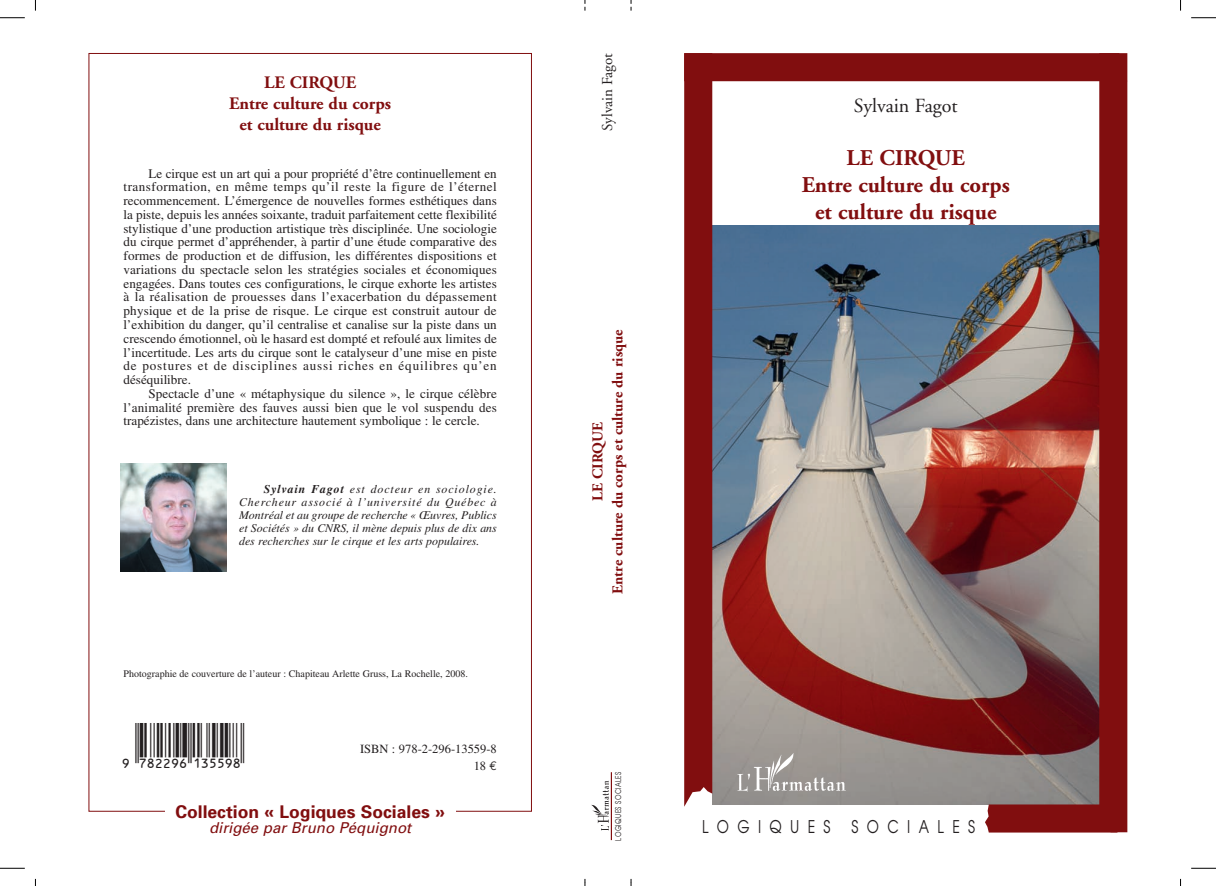
<style>
.page{position:relative;width:1216px;height:886px;background:#fff}
.page>*{position:absolute;margin:0;border:0;box-sizing:border-box;transform-origin:0 0}
.t1{font:45px "Upc Half";color:#231f20}
.t2{font:700 22.5px/27px "Adobe Garamond";color:#810e0f;text-align:center}
.t3{font:20px "Adobe Garamond";color:#231f20}
.t4{font:700 17.5px/21px "Adobe Garamond";color:#810e0f;text-align:center}
.t5{font:700 17.5px "Univers";color:#810e0f}
.t6{font:17.5px "Avant Garde";letter-spacing:.6em;color:#231f20;scale:.8 1}
.t7{font:700 15px/20px "Adobe Garamond";letter-spacing:-.005em;color:#810e0f;text-align:center}
.t8{font:italic 15px "Univers";color:#810e0f}
.t9{font:15px "Adobe Garamond";color:#231f20}
.t10{font:13.12px/13.8px "Times";color:#231f20;text-align:justify}
.t11{font:12.5px "Times";color:#231f20}
.t12{font:italic 11.88px/13.1px "Times";color:#231f20;text-align:justify}
.t13{font:10px "Times";color:#231f20}
.t14{font:7.88px "Avant Garde";letter-spacing:.055em;color:#231f20;scale:.8 1}
.s1{font-weight:700}
.s2{font-family:"Euro Mono"}
</style>
<div class="page">
<svg style="left:591px;top:780px;width:18px;height:51px"></svg>
<hr style="left:610px;top:772px;width:2px;height:68px;background:#810e0f">
<svg style="left:0;top:18px;width:25px;height:1px"></svg>
<svg style="left:1191px;top:18px;width:24px;height:1px"></svg>
<svg style="left:1191px;top:868px;width:24px;height:1px"></svg>
<svg style="left:0;top:868px;width:25px;height:1px"></svg>
<svg style="left:684px;top:53px;width:443px;height:779px"></svg>
<img style="left:120px;top:463px;width:106px;height:108px">
<h3 class="t4" style="left:229px;top:74px;width:163px">LE CIRQUE<br>Entre culture du corps et culture du risque</h3>
<p class="t10" style="left:123px;top:168px;width:375px;text-indent:25px">Le cirque est un art qui a pour propriété d’être continuellement en transformation, en même temps qu’il reste la figure de l’éternel recommencement. L’émergence de nouvelles formes esthétiques dans la piste, depuis les années soixante, traduit parfaitement cette flexibilité stylistique d’une production artistique très disciplinée. Une sociologie du cirque permet d’appréhender, à partir d’une étude comparative des formes de production et de diffusion, les différentes dispositions et variations du spectacle selon les stratégies sociales et économiques engagées. Dans toutes ces configurations, le cirque exhorte les artistes à la réalisation de prouesses dans l’exacerbation du dépassement physique et de la prise de risque. Le cirque est construit autour de l’exhibition du danger, qu’il centralise et canalise sur la piste dans un crescendo émotionnel, où le hasard est dompté et refoulé aux limites de l’incertitude. Les arts du cirque sont le catalyseur d’une mise en piste de postures et de disciplines aussi riches en équilibres qu’en déséquilibre.</p>
<p class="t10" style="left:123px;top:388px;width:375px;text-indent:25px">Spectacle d’une « métaphysique du silence », le cirque célèbre l’animalité première des fauves aussi bien que le vol suspendu des trapézistes, dans une architecture hautement symbolique : le cercle.</p>
<p class="t12" style="left:239px;top:483px;width:259px;text-indent:25px"><span class="s1">Sylvain Fagot</span> est docteur en sociologie.<br>Chercheur associé à l’université du Québec à Montréal et au groupe de recherche « Œuvres, Publics et Sociétés » du CNRS, il mène depuis plus de dix ans des recherches sur le cirque et les arts populaires.</p>
<p class="t13" style="left:123px;top:670px;width:346px">Photographie de couverture de l’auteur : Chapiteau Arlette Gruss, La Rochelle, 2008.</p>
<h1 class="t1" style="left:123px;top:726px;width:131px">™xHSMCTGy135598z</h1>
<p class="t11" style="left:360px;top:745px;width:138px">ISBN : 978-2-296-13559-8</p>
<p class="t11" style="left:473px;top:761px;width:25px">18 <span class="s2">€</span></p>
<h3 class="t5" style="left:175px;top:805px;width:271px">Collection « Logiques Sociales »</h3>
<p class="t8" style="left:209px;top:822px;width:204px">dirigée par Bruno Péquignot</p>
<p class="t9" style="left:601px;top:131px;width:79px;rotate:-90deg">Sylvain Fagot</p>
<p class="t7" style="left:589px;top:594px;width:266px;rotate:-90deg">LE CIRQUE<br>Entre culture du corps et culture du risque</p>
<p class="t14" style="left:614px;top:840px;width:87px;rotate:-90deg">LOGIQUES SOCIALES</p>
<h3 class="t3" style="left:854px;top:98px;width:105px">Sylvain Fagot</h3>
<h2 class="t2" style="left:801px;top:146px;width:210px">LE CIRQUE<br>Entre culture du corps et culture du risque</h2>
<h3 class="t6" style="left:702px;top:816px;width:343px">LOGIQUES SOCIALES</h3>
</div>
